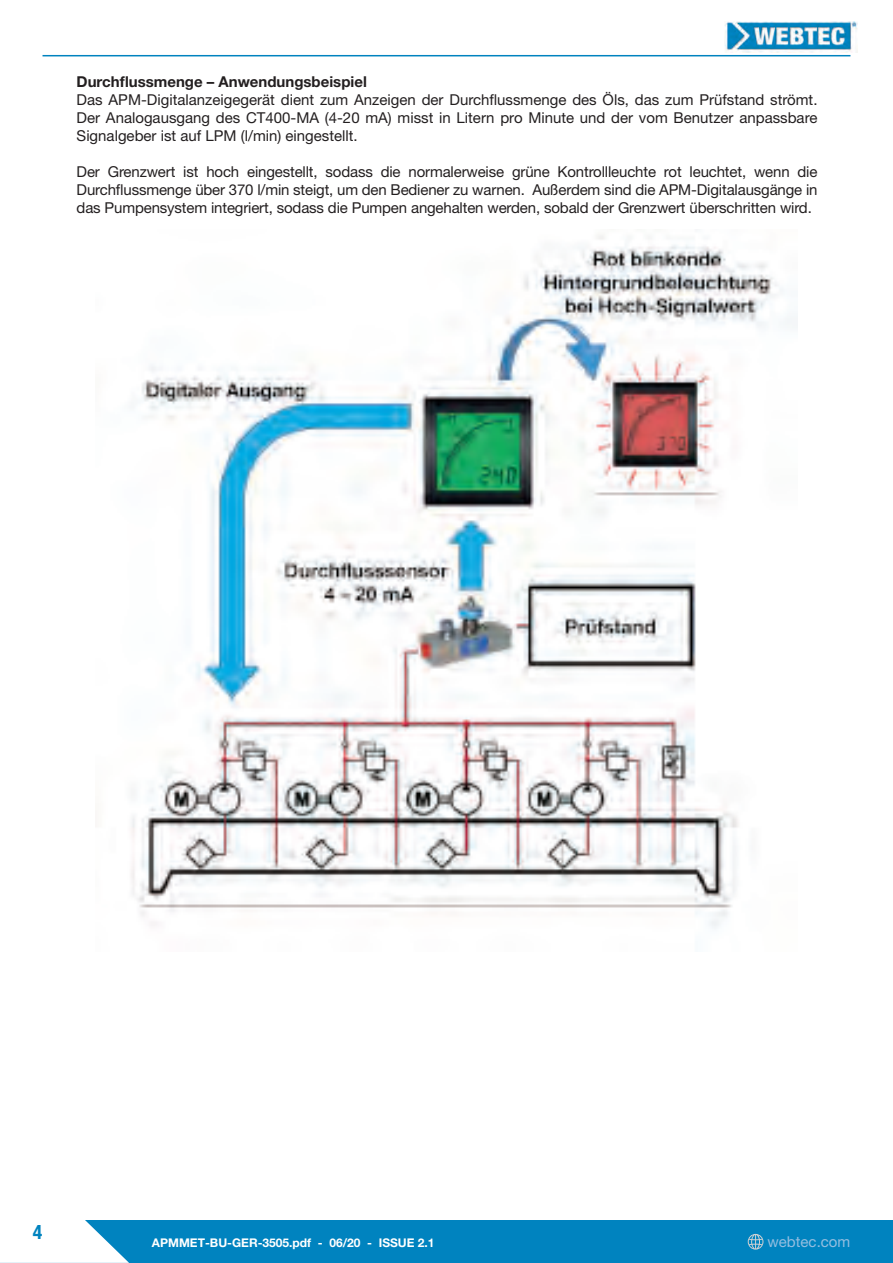
<style>
.page{position:relative;width:893px;height:1263px;background:#fff}
.page>*{position:absolute;margin:0;border:0;box-sizing:border-box;transform-origin:0 0}
.A_Head{font:700 condensed 19.8px "Helvetica Neue LT Std";color:#0083bf}
.t1{font:15px/18px "Helvetica Neue LT Std";letter-spacing:-.01em;color:#231f20;text-align:justify}
.t2{font:700 15px "Helvetica Neue LT Std";color:#231f20}
.t3{font:15px "Helvetica Neue LT Std";color:#94bee0}
.t4{font:700 12px "Helvetica Neue LT Std";color:#fff}
</style>
<div class="page">
<img style="left:131px;top:235px;width:666px;height:694px">
<div style="left:0;top:1220px;width:893px;height:43px;background:#0083bf"></div>
<svg style="left:0;top:1220px;width:129px;height:43px"></svg>
<svg style="left:748px;top:1234px;width:15px;height:15px"></svg>
<img style="left:724px;top:21px;width:133px;height:31px">
<hr style="left:43px;top:55px;width:807px;height:1px;background:#0083bf">
<p class="t2" style="left:77px;top:73px;width:292px">Durchflussmenge – Anwendungsbeispiel</p>
<p class="t1" style="left:77px;top:91px;width:742px">Das APM-Digitalanzeigegerät dient zum Anzeigen der Durchflussmenge des Öls, das zum Prüfstand strömt.<br>Der Analogausgang des CT400-MA (4-20 mA) misst in Litern pro Minute und der vom Benutzer anpassbare Signalgeber ist auf LPM (l/min) eingestellt.</p>
<p class="t1" style="left:77px;top:163px;width:742px">Der Grenzwert ist hoch eingestellt, sodass die normalerweise grüne Kontrollleuchte rot leuchtet, wenn die Durchflussmenge über 370 l/min steigt, um den Bediener zu warnen. Außerdem sind die APM-Digitalausgänge in das Pumpensystem integriert, sodass die Pumpen angehalten werden, sobald der Grenzwert überschritten wird.</p>
<p class="A_Head" style="left:33px;top:1220px;width:11px">4</p>
<p class="t4" style="left:152px;top:1235px;width:284px">APMMET-BU-GER-3505.pdf - 06/20 - ISSUE 2.1</p>
<p class="t3" style="left:767px;top:1232px;width:84px">webtec.com</p>
</div>
